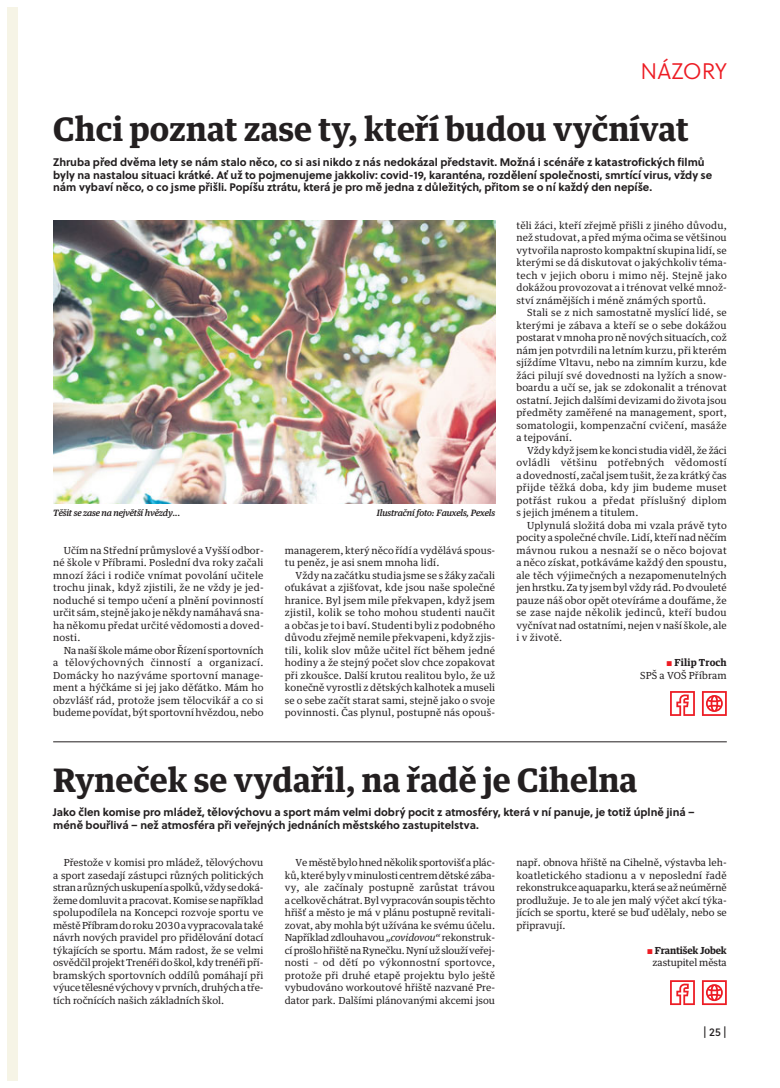
<style>
.page{position:relative;width:780px;height:1088px;background:#fff}
.page>*{position:absolute;margin:0;border:0;box-sizing:border-box;transform-origin:0 0}
.t1{font:700 32.5px "Guardian Text Egyp";color:#231f20}
.t2{font:22.5px "Soleil Lt";color:#ed1c24}
.t3{font:11.25px "Soleil Bk";color:#231f20}
.t4{font:700 11px/12.5px "Soleil";color:#231f20}
.t5{font:9.75px/12.5px "Guardian Text Egyp";letter-spacing:.015em;color:#231f20;text-align:justify}
.t6{font:9.75px/12.5px "Guardian Text Egyp";letter-spacing:-.01em;color:#231f20;text-align:center}
.t7{font:italic 500 8.75px "Guardian Text Egyp";letter-spacing:-.015em;color:#231f20}
.s1{font-family:"Soleil Bk";font-size:9.62px;color:#ed1c24}
.s2{font-weight:700}
.s3{font-style:italic}
</style>
<div class="page">
<div style="left:7px;top:7px;width:11px;height:1074px;background:#f6f4e6"></div>
<svg style="left:670px;top:980px;width:24px;height:25px"></svg>
<svg style="left:702px;top:980px;width:24px;height:25px"></svg>
<svg style="left:670px;top:691px;width:24px;height:25px"></svg>
<svg style="left:702px;top:691px;width:24px;height:25px"></svg>
<hr style="left:53px;top:741px;width:673px;height:1px;background:#231f20">
<img style="left:53px;top:220px;width:442px;height:283px">
<h2 class="t2" style="left:640px;top:58px;width:88px">NÁZORY</h2>
<h1 class="t1" style="left:53px;top:114px;width:637px">Chci poznat zase ty, kteří budou vyčnívat</h1>
<p class="t4" style="left:53px;top:157px;width:660px">Zhruba před dvěma lety se nám stalo něco, co si asi nikdo z nás nedokázal představit. Možná i scénáře z katastrofických filmů byly na nastalou situaci krátké. Ať už to pojmenujeme jakkoliv: covid-19, karanténa, rozdělení společnosti, smrtící virus, vždy se nám vybaví něco, o co jsme přišli. Popíšu ztrátu, která je pro mě jedna z důležitých, přitom se o ní každý den nepíše.</p>
<p class="t7" style="left:53px;top:509px;width:129px">Těšit se zase na největší hvězdy...</p>
<p class="t7" style="left:377px;top:509px;width:120px">Ilustrační foto: Fauxels, Pexels</p>
<p class="t5" style="left:53px;top:545px;width:212px;text-indent:11px">Učím na Střední průmyslové a Vyšší odbor&shy;né škole v Příbrami. Poslední dva roky začali mnozí žáci i rodiče vnímat povolání učitele trochu jinak, když zjistili, že ne vždy je jed&shy;noduché si tempo učení a plnění povinností určit sám, stejně jako je někdy namáhavá sna&shy;ha někomu předat určité vědomosti a doved&shy;nosti.</p>
<p class="t5" style="left:53px;top:645px;width:212px;text-indent:11px">Na naší škole máme obor Řízení sportovních a tělovýchovných činností a organizací.<br>Domácky ho nazýváme sportovní manage&shy;ment a hýčkáme si jej jako děťátko. Mám ho obzvlášť rád, protože jsem tělocvikář a co si budeme povídat, být sportovní hvězdou, nebo</p>
<p class="t5" style="left:285px;top:545px;width:212px">managerem, který něco řídí a vydělává spous&shy;tu peněz, je asi snem mnoha lidí.</p>
<p class="t5" style="left:285px;top:570px;width:212px;text-indent:11px">Vždy na začátku studia jsme se s žáky začali oťukávat a zjišťovat, kde jsou naše společné hranice. Byl jsem mile překvapen, když jsem zjistil, kolik se toho mohou studenti naučit a občas je to i baví. Studenti byli z podobného důvodu zřejmě nemile překvapeni, když zjis&shy;tili, kolik slov může učitel říct během jedné hodiny a že stejný počet slov chce zopakovat při zkoušce. Další krutou realitou bylo, že už konečně vyrostli z dětských kalhotek a museli se o sebe začít starat sami, stejně jako o svoje povinnosti. Čas plynul, postupně nás opouš-</p>
<p class="t5" style="left:516px;top:220px;width:212px">těli žáci, kteří zřejmě přišli z jiného důvodu, než studovat, a před mýma očima se většinou vytvořila naprosto kompaktní skupina lidí, se kterými se dá diskutovat o jakýchkoliv téma&shy;tech v jejich oboru i mimo něj. Stejně jako dokážou provozovat a i trénovat velké množ&shy;ství známějších i méně známých sportů.</p>
<p class="t5" style="left:516px;top:307px;width:212px;text-indent:11px">Stali se z nich samostatně myslící lidé, se kterými je zábava a kteří se o sebe dokážou postarat v mnoha pro ně nových situacích, což nám jen potvrdili na letním kurzu, při kterém sjíždíme Vltavu, nebo na zimním kurzu, kde žáci pilují své dovednosti na lyžích a snow - boardu a učí se, jak se zdokonalit a trénovat ostatní. Jejich dalšími devizami do života jsou předměty zaměřené na management, sport, somatologii, kompenzační cvičení, masáže a tejpování.</p>
<p class="t5" style="left:516px;top:445px;width:212px;text-indent:11px">Vždy když jsem ke konci studia viděl, že žáci ovládli většinu potřebných vědomostí a dovedností, začal jsem tušit, že za krátký čas přijde těžká doba, kdy jim budeme muset potřást rukou a předat příslušný diplom s jejich jménem a titulem.</p>
<p class="t5" style="left:516px;top:520px;width:212px;text-indent:11px">Uplynulá složitá doba mi vzala právě tyto pocity a společné chvíle. Lidí, kteří nad něčím mávnou rukou a nesnaží se o něco bojovat a něco získat, potkáváme každý den spoustu, ale těch výjimečných a nezapomenutelných jen hrstku. Za ty jsem byl vždy rád. Po dvouleté pauze náš obor opět otevíráme a doufáme, že se zase najde několik jedinců, kteří budou vyčnívat nad ostatními, nejen v naší škole, ale i v životě.</p>
<p class="t5" style="left:640px;top:657px;width:88px;text-align:right"><span class="s1">S</span> <span class="s2">Filip Troch<br></span>SPŠ a VOŠ Příbram</p>
<h1 class="t1" style="left:53px;top:765px;width:585px">Ryneček se vydařil, na řadě je Cihelna</h1>
<p class="t4" style="left:53px;top:807px;width:643px">Jako člen komise pro mládež, tělovýchovu a sport mám velmi dobrý pocit z atmosféry, která v ní panuje, je totiž úplně jiná – méně bouřlivá – než atmosféra při veřejných jednáních městského zastupitelstva.</p>
<p class="t5" style="left:53px;top:857px;width:212px;text-indent:11px">Přestože v komisi pro mládež, tělovýchovu a sport zasedají zástupci různých politických stran arůzných uskupení aspolků, vždy se doká&shy;žeme domluvit a pracovat. Komise se například spolupodílela na Koncepci rozvoje sportu ve městě Příbram do roku 2030 a vypracovala také návrh nových pravidel pro přidělování dotací týkajících se sportu. Mám radost, že se velmi osvědčil projekt Trenéři do škol, kdy trenéři pří&shy;bramských sportovních oddílů pomáhají při výuce tělesné výchovy v prvních, druhých a tře&shy;tích ročnících našich základních škol.</p>
<p class="t5" style="left:285px;top:857px;width:212px;text-indent:11px">Ve městě bylo hned několik sportovišť a plác&shy;ků, které byly v minulosti centrem dětské zába&shy;vy, ale začínaly postupně zarůstat trávou a celkově chátrat. Byl vypracován soupis těchto hřišť a město je má v plánu postupně revitali&shy;zovat, aby mohla být užívána ke svému účelu.<br>Například zdlouhavou <span class="s3">„covidovou“</span>rekonstruk&shy;cí prošlo hřiště na Rynečku. Nyní už slouží veřej&shy;nosti – od dětí po výkonnostní sportovce, protože při druhé etapě projektu bylo ještě vybudováno workoutové hřiště nazvané Pre&shy;dator park. Dalšími plánovanými akcemi jsou</p>
<p class="t5" style="left:516px;top:857px;width:212px">např. obnova hřiště na Cihelně, výstavba leh&shy;koatletického stadionu a v neposlední řadě rekonstrukce aquaparku, která se až neúměrně prodlužuje. Je to ale jen malý výčet akcí týka&shy;jících se sportu, které se buď udělaly, nebo se připravují.</p>
<p class="t6" style="left:647px;top:945px;width:81px"><span class="s1">S</span> <span class="s2">František Jobek </span>zastupitel města</p>
<p class="t3" style="left:703px;top:1026px;width:25px">| 25|</p>
</div>
